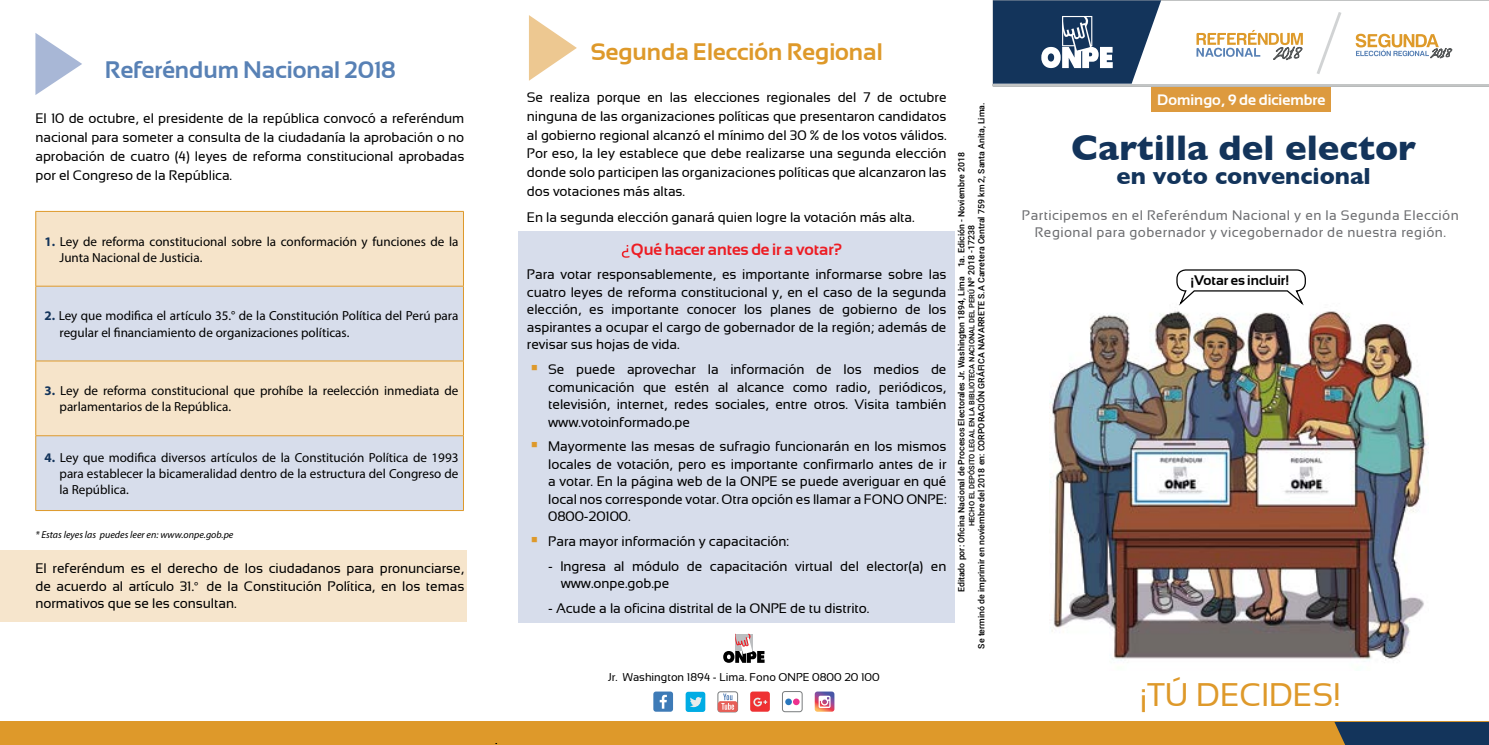
<style>
.page{position:relative;width:1489px;height:745px;background:#fff}
.page>*{position:absolute;margin:0;border:0;box-sizing:border-box;transform-origin:0 0}
.t1{font:700 36.25px "Gill Sans";color:#13345b}
.t2{font:32.5px "Sansation";color:#de992a}
.t3{font:700 23.75px "Sansation";color:#de992a}
.t4{font:700 23.75px "Sansation";color:#5881b5}
.t5{font:700 23.75px "Gill Sans";color:#13345b}
.t6{font:700 16.25px "Sansation";letter-spacing:-.005em;color:#ed1d24}
.t7{font:700 15px "Sansation";color:#fff}
.t8{font:13.75px/17.5px "Sansation";letter-spacing:-.005em;color:#000;text-align:justify}
.t9{font:13.75px/16.2px "Sansation";letter-spacing:.03em;color:#6d6e71;text-align:center}
.t10{font:700 13.75px "Sansation";color:#000}
.t11{font:13.12px/16.2px "Myriad Pro";color:#000}
.t12{font:11.25px "Sansation";color:#000}
.t13{font:italic 10px "Myriad Pro";color:#000}
.t14{font:500 8.75px "Roboto";color:#000}
.t15{font:500 7.5px "Roboto";color:#000}
.s1{font-weight:700;color:#13345b}
.s2{font-family:"Myriad Pro";font-size:13.12px}
.s3{font-size:8.75px}
</style>
<div class="page">
<div style="left:518px;top:231px;width:436px;height:391px;background:#d7ddeb"></div>
<div style="left:0;top:721px;width:1488px;height:23px;background:#de992a"></div>
<svg style="left:723px;top:633px;width:41px;height:29px"></svg>
<img style="left:1049px;top:311px;width:378px;height:350px">
<svg style="left:1176px;top:269px;width:130px;height:37px"></svg>
<div style="left:653px;top:691px;width:20px;height:20px;background:#3e7bb7;border-radius:3px"></div>
<svg style="left:659px;top:694px;width:8px;height:14px"></svg>
<div style="left:750px;top:691px;width:19px;height:20px;background:#ee3133;border-radius:3px"></div>
<svg style="left:753px;top:697px;width:14px;height:9px"></svg>
<svg style="left:814px;top:691px;width:20px;height:20px"></svg>
<div style="left:717px;top:691px;width:20px;height:20px;border:1px solid #797c7d;border-radius:3px"></div>
<svg style="left:717px;top:700px;width:20px;height:11px"></svg>
<svg style="left:721px;top:693px;width:13px;height:17px"></svg>
<div style="left:685px;top:691px;width:20px;height:20px;background:#00ace4;border-radius:3px"></div>
<svg style="left:690px;top:697px;width:12px;height:9px"></svg>
<div style="left:782px;top:691px;width:20px;height:20px;border:1px solid #797c7d;border-radius:3px"></div>
<svg style="left:785px;top:698px;width:14px;height:6px"></svg>
<div style="left:36px;top:212px;width:427px;height:74px;background:#f6e4ca"></div>
<svg style="left:36px;top:287px;width:427px;height:223px;background:#e1dfdf"></svg>
<hr style="left:35px;top:211px;width:429px;height:1px;background:#de992a">
<hr style="left:35px;top:211px;width:1px;height:75px;background:#de992a">
<hr style="left:463px;top:211px;width:1px;height:75px;background:#de992a">
<hr style="left:35px;top:286px;width:429px;height:1px;background:#de992a">
<hr style="left:35px;top:286px;width:1px;height:74px;background:#de992a">
<hr style="left:463px;top:286px;width:1px;height:74px;background:#de992a">
<hr style="left:35px;top:360px;width:429px;height:1px;background:#de992a">
<hr style="left:35px;top:361px;width:1px;height:74px;background:#de992a">
<hr style="left:463px;top:361px;width:1px;height:74px;background:#de992a">
<hr style="left:35px;top:435px;width:429px;height:1px;background:#de992a">
<hr style="left:35px;top:436px;width:1px;height:74px;background:#de992a">
<hr style="left:463px;top:436px;width:1px;height:74px;background:#de992a">
<hr style="left:35px;top:510px;width:429px;height:1px;background:#de992a">
<svg style="left:621px;top:245px;width:8px;height:12px"></svg>
<svg style="left:35px;top:33px;width:47px;height:62px"></svg>
<svg style="left:529px;top:15px;width:48px;height:66px"></svg>
<svg style="left:1334px;top:721px;width:154px;height:23px;background:#223b57"></svg>
<div style="left:1px;top:550px;width:466px;height:71px;background:#f6e5cc"></div>
<div style="left:1151px;top:87px;width:179px;height:25px;background:#dd9a3e"></div>
<svg style="left:992px;top:0;width:496px;height:87px"></svg>
<h3 class="t4" style="left:105px;top:56px;width:292px">Referéndum Nacional 2018</h3>
<p class="t8" style="left:35px;top:109px;width:430px;line-height:18.8px">El 10 de octubre, el presidente de la república convocó a referéndum nacional para someter a consulta de la ciudadanía la aprobación o no aprobación de cuatro (4) leyes de reforma constitucional aprobadas por el Congreso de la República.</p>
<p class="t11" style="left:59px;top:233px;width:400px;text-indent:-15px"><span class="s1">1.</span> Ley de reforma constitucional sobre la conformación y funciones de la<br>Junta Nacional de Justicia.</p>
<p class="t11" style="left:59px;top:307px;width:400px;text-indent:-15px"><span class="s1">2.</span> Ley que modifica el artículo 35.° de la Constitución Política del Perú para regular el financiamiento de organizaciones políticas.</p>
<p class="t11" style="left:59px;top:382px;width:400px;text-indent:-15px"><span class="s1">3.</span> Ley de reforma constitucional que prohíbe la reelección inmediata de parlamentarios de la República.</p>
<p class="t11" style="left:59px;top:449px;width:400px;text-align:justify;text-indent:-15px"><span class="s1">4.</span> Ley que modifica diversos artículos de la Constitución Política de 1993 para establecer la bicameralidad dentro de la estructura del Congreso de la República.</p>
<p class="t13" style="left:35px;top:528px;width:199px">* Estas leyes las puedes leer en: www.onpe.gob.pe</p>
<p class="t8" style="left:35px;top:559px;width:430px">El referéndum es el derecho de los ciudadanos para pronunciarse, de acuerdo al artículo 31<span class="s2">.°</span>º de la Constitución Política, en los temas normativos que se les consultan.</p>
<h3 class="t3" style="left:590px;top:38px;width:294px">Segunda Elección Regional</h3>
<p class="t8" style="left:527px;top:88px;width:421px;line-height:18.8px">Se realiza porque en las elecciones regionales del 7 de octubre ninguna de las organizaciones políticas que presentaron candidatos al gobierno regional alcanzó el mínimo del 30 % de los votos válidos.<br>Por eso, la ley establece que debe realizarse una segunda elección donde solo participen las organizaciones políticas que alcanzaron las dos votaciones más altas.</p>
<p class="t8" style="left:527px;top:208px;width:389px">En la segunda elección ganará quien logre la votación más alta.</p>
<p class="t6" style="left:631px;top:240px;width:213px">Qué hacer antes de ir a votar?</p>
<p class="t8" style="left:527px;top:265px;width:421px">Para votar responsablemente, es importante informarse sobre las cuatro leyes de reforma constitucional y, en el caso de la segunda elección, es importante conocer los planes de gobierno de los aspirantes a ocupar el cargo de gobernador de la región; además de revisar sus hojas de vida.</p>
<p class="t8" style="left:548px;top:360px;width:400px">Se puede aprovechar la información de los medios de comunicación que estén al alcance como radio, periódicos, televisión, internet, redes sociales, entre otros. Visita también www.votoinformado.pe</p>
<p class="t8" style="left:548px;top:437px;width:400px">Mayormente las mesas de sufragio funcionarán en los mismos locales de votación, pero es importante confirmarlo antes de ir a votar. En la página web de la ONPE se puede averiguar en qué local nos corresponde votar. Otra opción es llamar a FONO ONPE:<br>0800-20100.</p>
<p class="t8" style="left:548px;top:532px;width:242px">Para mayor información y capacitación:</p>
<p class="t8" style="left:560px;top:556px;width:387px;text-indent:-13px">- Ingresa al módulo de capacitación virtual del elector(a) en www.onpe.gob.pe</p>
<p class="t8" style="left:548px;top:598px;width:323px">- Acude a la oficina distrital de la ONPE de tu distrito.</p>
<p class="t12" style="left:608px;top:670px;width:273px">Jr. Washington 1894 - Lima. Fono ONPE 0800 20 100</p>
<p class="t14" style="left:975px;top:648px;width:547px;rotate:-90deg">Se terminó de imprimir en noviembre del 2018 en: CORPORACIÓN GRÁFICA NAVARRETE S.A Carretera Central 759 km 2, Santa Anita, Lima.</p>
<p class="t14" style="left:955px;top:592px;width:441px;rotate:-90deg">Editado por: Oficina Nacional de Procesos Electorales Jr. Washington 1894, Lima 1a. Edición - Noviembre 2018</p>
<p class="t15" style="left:966px;top:525px;width:302px;rotate:-90deg">HECHO EL DEPÓSITO LEGAL EN LA BIBLIOTECA NACIONAL DEL PERÚ <span class="s3">Nº 2018 -17238</span></p>
<p class="t7" style="left:1157px;top:91px;width:170px">Domingo, 9 de diciembre</p>
<h1 class="t1" style="left:1071px;top:119px;width:346px">Cartilla del elector</h1>
<h3 class="t5" style="left:1116px;top:157px;width:256px">en voto convencional</h3>
<p class="t9" style="left:1021px;top:207px;width:438px">Participemos en el Referéndum Nacional y en la Segunda Elección<br>Regional para gobernador y vicegobernador de nuestra región.</p>
<p class="t10" style="left:1190px;top:272px;width:100px">¡Votar es incluir!</p>
<h2 class="t2" style="left:1139px;top:676px;width:202px">¡TÚ DECIDES!</h2>
</div>
